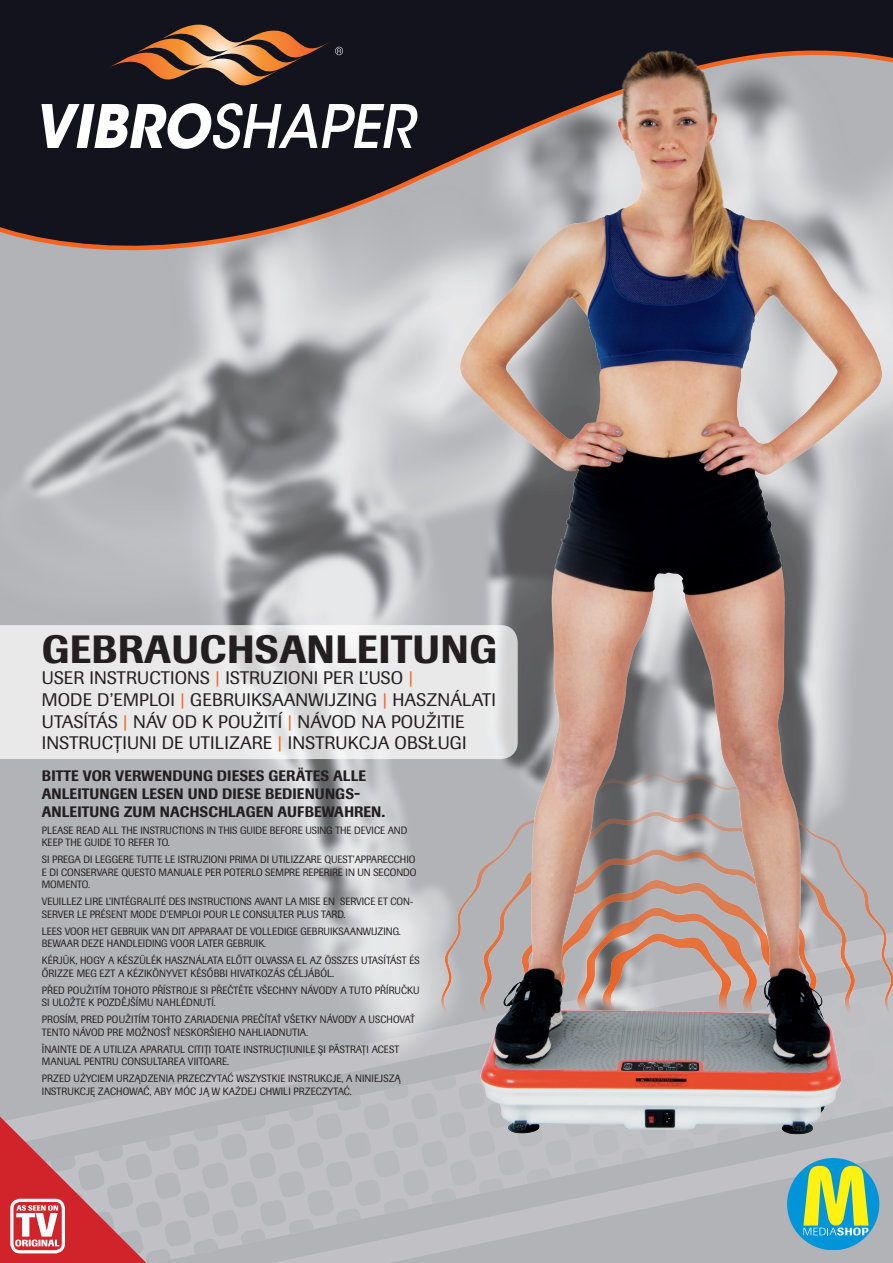
<style>
.page{position:relative;width:893px;height:1263px;background:#fff}
.page>*{position:absolute;margin:0;border:0;box-sizing:border-box;transform-origin:0 0}
.t1{font:500 39px "Imago Pro";letter-spacing:.01em;color:#231f20}
.t2{font:18px/21.6px "Imago Pro";letter-spacing:.01em;color:#231f20}
.t3{font:500 15px/18px "Imago Pro";letter-spacing:.01em;color:#231f20;scale:.93 1}
.t4{font:10.5px/12.6px "Imago Pro";letter-spacing:.01em;color:#231f20;scale:.92 1}
.s1{color:#f36421}
</style>
<div class="page">
<svg style="left:0;top:1104px;width:893px;height:159px;background:#b6aeb0"></svg>
<img style="left:0;top:270px;width:446px;height:834px">
<svg style="left:0;top:0;width:446px;height:270px;background:#3a373d"></svg>
<svg style="left:107px;top:25px;width:236px;height:64px;background:#5a3f2f"></svg>
<svg style="left:41px;top:103px;width:377px;height:46px"></svg>
<img style="left:412px;top:775px;width:34px;height:258px">
<img style="left:446px;top:0;width:447px;height:1159px">
<svg style="left:0;top:625px;width:518px;height:134px;background:#e7e7e8"></svg>
<h1 class="t1" style="left:42px;top:624px;width:457px">GEBRAUCHSANLEITUNG</h1>
<h2 class="t2" style="left:42px;top:667px;width:456px">USER INSTRUCTIONS <span class="s1">|</span> ISTRUZIONI PER L’USO <span class="s1">|<br></span>MODE D’EMPLOI <span class="s1">|</span> GEBRUIKSAANWIJZING <span class="s1">|</span> HASZNÁLATI UTASÍTÁS <span class="s1">|</span> NÁV OD K POUŽITÍ <span class="s1">|</span> NÁVOD NA POUŽITIE INSTRUCŢIUNI DE UTILIZARE <span class="s1">|</span> INSTRUKCJA OBSŁUGI</h2>
<h3 class="t3" style="left:42px;top:766px;width:371px">BITTE VOR VERWENDUNG DIESES GERÄTES ALLE<br>ANLEITUNGEN LESEN UND DIESE BEDIENUNGS-<br>ANLEITUNG ZUM NACHSCHLAGEN AUFBEWAHREN.</h3>
<p class="t4" style="left:42px;top:824px;width:399px">PLEASE READ ALL THE INSTRUCTIONS IN THIS GUIDE BEFORE USING THE DEVICE AND<br>KEEP THE GUIDE TO REFER TO.</p>
<p class="t4" style="left:42px;top:853px;width:409px;text-align:justify">SI PREGA DI LEGGERE TUTTE LE ISTRUZIONI PRIMA DI UTILIZZARE QUEST’APPARECCHIO E DI CONSERVARE QUESTO MANUALE PER POTERLO SEMPRE REPERIRE IN UN SECONDO MOMENTO.</p>
<p class="t4" style="left:42px;top:895px;width:406px">VEUILLEZ LIRE L’INTÉGRALITÉ DES INSTRUCTIONS AVANT LA MISE EN SERVICE ET CON-<br>SERVER LE PRÉSENT MODE D’EMPLOI POUR LE CONSULTER PLUS TARD.</p>
<p class="t4" style="left:42px;top:925px;width:392px">LEES VOOR HET GEBRUIK VAN DIT APPARAAT DE VOLLEDIGE GEBRUIKSAANWIJZING.<br>BEWAAR DEZE HANDLEIDING VOOR LATER GEBRUIK.</p>
<p class="t4" style="left:42px;top:954px;width:412px">KÉRJÜK, HOGY A KÉSZÜLÉK HASZNÁLATA ELŐTT OLVASSA EL AZ ÖSSZES UTASÍTÁST ÉS<br>ŐRIZZE MEG EZT A KÉZIKÖNYVET KÉSŐBBI HIVATKOZÁS CÉLJÁBÓL.</p>
<p class="t4" style="left:42px;top:984px;width:412px">PŘED POUŽITÍM TOHOTO PŘÍSTROJE SI PŘEČTĚTE VŠECHNY NÁVODY A TUTO PŘÍRUČKU<br>SI ULOŽTE K POZDĚJŠÍMU NAHLÉDNUTÍ.</p>
<p class="t4" style="left:42px;top:1013px;width:407px">PROSÍM, PRED POUŽITÍM TOHTO ZARIADENIA PREČÍTAŤ VŠETKY NÁVODY A USCHOVAŤ<br>TENTO NÁVOD PRE MOŽNOSŤ NESKORŠIEHO NAHLIADNUTIA.</p>
<p class="t4" style="left:42px;top:1042px;width:390px">ÎNAINTE DE A UTILIZA APARATUL CITIŢI TOATE INSTRUCŢIUNILE ŞI PĂSTRAŢI ACEST<br>MANUAL PENTRU CONSULTAREA VIITOARE.</p>
<p class="t4" style="left:42px;top:1072px;width:392px">PRZED UŻYCIEM URZĄDZENIA PRZECZYTAĆ WSZYSTKIE INSTRUKCJE, A NINIEJSZĄ<br>INSTRUKCJĘ ZACHOWAĆ, ABY MÓC JĄ W KAŻDEJ CHWILI PRZECZYTAĆ.</p>
</div>
